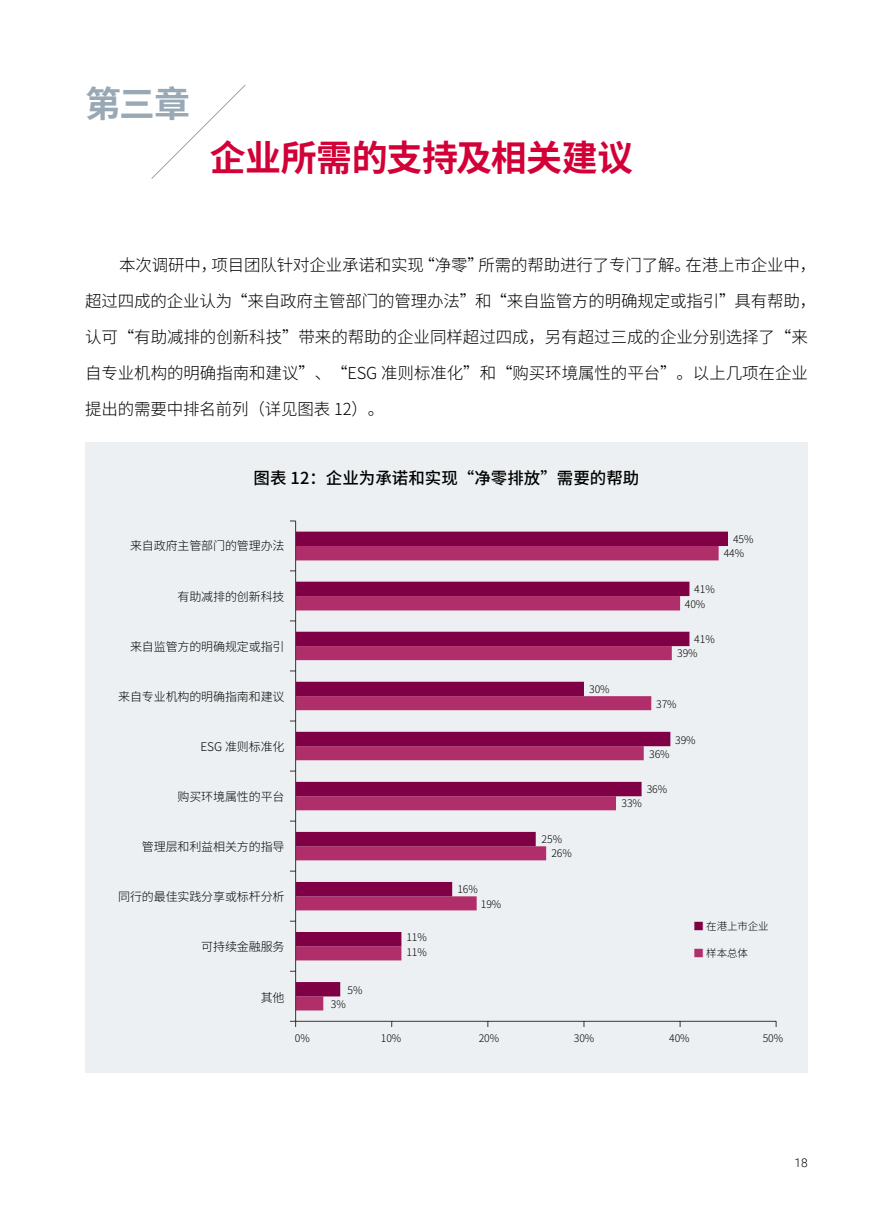
<style>
.page{position:relative;width:893px;height:1212px;background:#fff}
.page>*{position:absolute;margin:0;border:0;box-sizing:border-box;transform-origin:0 0}
.t1{font:700 36px "Source Han Sans CN";letter-spacing:-.02em;color:#d20037}
.t2{font:700 36px "Source Han Sans CN";color:#98a8b4}
.t3{font:300 16.5px/36px "Source Han Sans CN";letter-spacing:-.01em;color:#000}
.t4{font:500 16.5px "Source Han Sans CN";color:#000}
.t5{font:300 12px "Source Han Sans CN";letter-spacing:-.01em;color:#000}
.t6{font:300 12px "Roboto";color:#000}
.t7{font:300 10.5px/14.4px "Source Han Sans CN";letter-spacing:-.01em;color:#000}
.s1{font-weight:400;color:#800046}
.s2{font-weight:400;color:#b02e69}
</style>
<div class="page">
<div style="left:85px;top:442px;width:723px;height:631px;background:#edf0f2"></div>
<svg style="left:151px;top:85px;width:95px;height:94px"></svg>
<svg style="left:296px;top:532px;width:432px;height:464px"></svg>
<hr style="left:296px;top:1021px;width:480px;height:1px;background:#3b3736">
<hr style="left:295px;top:521px;width:1px;height:500px;background:#3b3736">
<h1 class="t2" style="left:85px;top:83px;width:107px">第三章</h1>
<h1 class="t1" style="left:210px;top:137px;width:425px">企业所需的支持及相关建议</h1>
<p class="t3" style="left:85px;top:247px;width:733px;text-indent:34px">本次调研中，项目团队针对企业承诺和实现“净零”所需的帮助进行了专门了解。在港上市企业中，超过四成的企业认为“来自政府主管部门的管理办法”和“来自监管方的明确规定或指引”具有帮助，认可“有助减排的创新科技”带来的帮助的企业同样超过四成，另有超过三成的企业分别选择了“来自专业机构的明确指南和建议”、“ESG 准则标准化”和“购买环境属性的平台”。以上几项在企业提出的需要中排名前列（详见图表 12）。</p>
<p class="t4" style="left:253px;top:469px;width:387px">图表 12：企业为承诺和实现“净零排放”需要的帮助</p>
<p class="t5" style="left:130px;top:539px;width:156px">来自政府主管部门的管理办法</p>
<p class="t5" style="left:178px;top:590px;width:109px">有助减排的创新科技</p>
<p class="t5" style="left:130px;top:639px;width:156px">来自监管方的明确规定或指引</p>
<p class="t5" style="left:118px;top:690px;width:168px">来自专业机构的明确指南和建议</p>
<p class="t5" style="left:201px;top:740px;width:86px">ESG 准则标准化</p>
<p class="t5" style="left:178px;top:790px;width:109px">购买环境属性的平台</p>
<p class="t5" style="left:142px;top:839px;width:144px">管理层和利益相关方的指导</p>
<p class="t5" style="left:118px;top:889px;width:168px">同行的最佳实践分享或标杆分析</p>
<p class="t5" style="left:201px;top:940px;width:85px">可持续金融服务</p>
<p class="t5" style="left:261px;top:990px;width:25px">其他</p>
<p class="t7" style="left:347px;top:983px;width:16px">5%</p>
<p class="t7" style="left:331px;top:997px;width:16px">3%</p>
<p class="t7" style="left:406px;top:930px;width:22px">11%</p>
<p class="t7" style="left:406px;top:945px;width:22px">11%</p>
<p class="t7" style="left:457px;top:882px;width:22px">16%</p>
<p class="t7" style="left:481px;top:897px;width:22px">19%</p>
<p class="t7" style="left:542px;top:832px;width:22px">25%</p>
<p class="t7" style="left:551px;top:846px;width:22px">26%</p>
<p class="t7" style="left:589px;top:682px;width:22px">30%</p>
<p class="t7" style="left:724px;top:532px;width:31px;text-indent:9px">45%<br>44%</p>
<p class="t7" style="left:694px;top:582px;width:22px">41%</p>
<p class="t7" style="left:685px;top:597px;width:22px">40%</p>
<p class="t7" style="left:694px;top:632px;width:22px">41%</p>
<p class="t7" style="left:677px;top:646px;width:22px">39%</p>
<p class="t7" style="left:656px;top:697px;width:22px">37%</p>
<p class="t7" style="left:675px;top:733px;width:22px">39%</p>
<p class="t7" style="left:649px;top:747px;width:22px">36%</p>
<p class="t7" style="left:647px;top:782px;width:22px">36%</p>
<p class="t7" style="left:622px;top:796px;width:22px">33%</p>
<p class="t7" style="left:694px;top:919px;width:77px"><span class="s1">■</span> 在港上市企业</p>
<p class="t7" style="left:694px;top:946px;width:56px"><span class="s2">■</span> 样本总体</p>
<p class="t7" style="left:295px;top:1031px;width:16px">0%</p>
<p class="t7" style="left:381px;top:1031px;width:22px">10%</p>
<p class="t7" style="left:479px;top:1031px;width:22px">20%</p>
<p class="t7" style="left:574px;top:1031px;width:22px">30%</p>
<p class="t7" style="left:669px;top:1031px;width:22px">40%</p>
<p class="t7" style="left:763px;top:1031px;width:22px">50%</p>
<p class="t6" style="left:795px;top:1155px;width:15px">18</p>
</div>
